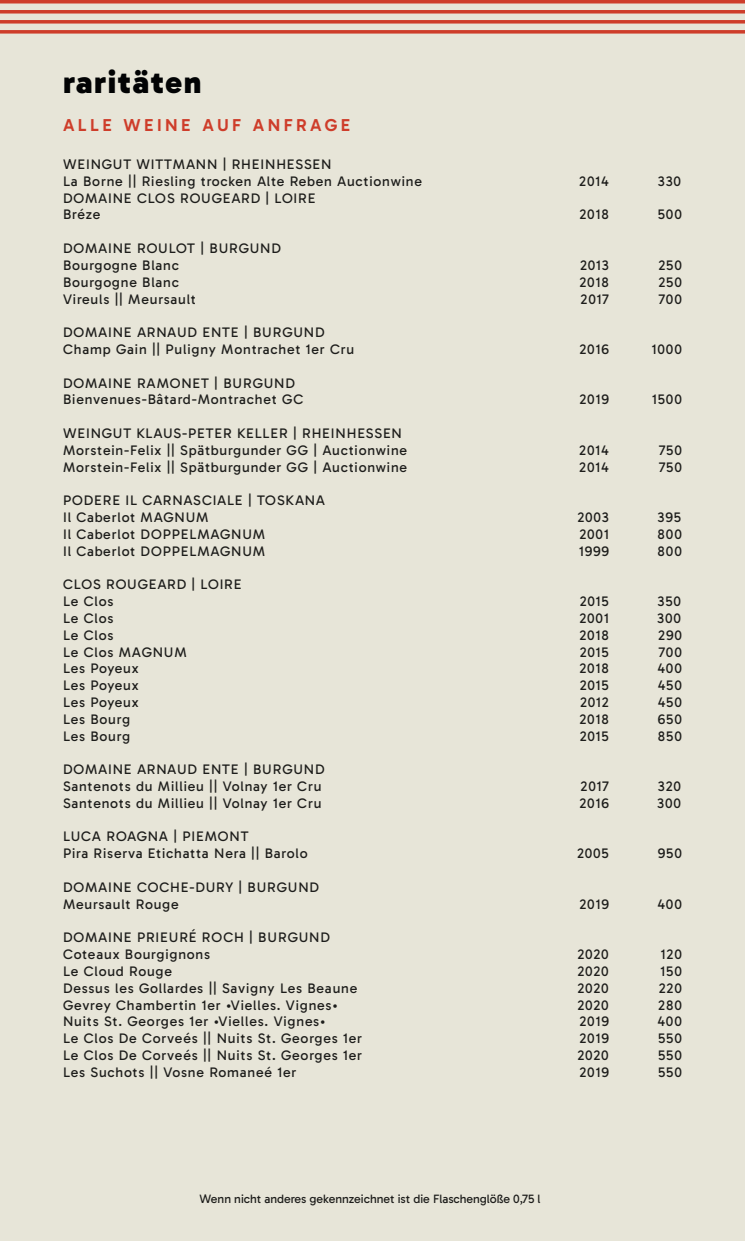
<style>
.page{position:relative;width:745px;height:1241px;background:#fff}
.page>*{position:absolute;margin:0;border:0;box-sizing:border-box;transform-origin:0 0}
.deutschland{font:900 31.5px "Gabarito";letter-spacing:.05em;color:#020304}
.Gericht{font:600 17.5px "Gabarito";letter-spacing:.2em;color:#ce3d2a}
.Wein_3_Spaltig{font:14px "Gabarito";letter-spacing:.06em;color:#1d1d1b}
.t1{font:12.25px "Gabarito";color:#1d1d1b}
</style>
<div class="page">
<div style="left:0;top:0;width:744px;height:1240px;background:#e7e5d8"></div>
<hr style="left:0;top:0;width:744px;height:3px;background:#ce3d2a">
<svg style="left:0;top:10px;width:744px;height:4px;background:#d0513f"></svg>
<svg style="left:0;top:20px;width:744px;height:4px;background:#d1513f"></svg>
<svg style="left:0;top:30px;width:744px;height:4px;background:#d0513f"></svg>
<p class="deutschland" style="left:63px;top:61px;width:140px">raritäten</p>
<p class="Gericht" style="left:63px;top:114px;width:288px">ALLE WEINE AUF ANFRAGE</p>
<p class="Wein_3_Spaltig" style="left:63px;top:155px;width:270px">WEINGUT WITTMANN | RHEINHESSEN</p>
<p class="Wein_3_Spaltig" style="left:63px;top:172px;width:360px">La Borne || Riesling trocken Alte Reben Auctionwine</p>
<p class="Wein_3_Spaltig" style="left:579px;top:172px;width:31px">2014</p>
<p class="Wein_3_Spaltig" style="left:657px;top:172px;width:25px">330</p>
<p class="Wein_3_Spaltig" style="left:63px;top:189px;width:254px">DOMAINE CLOS ROUGEARD | LOIRE</p>
<p class="Wein_3_Spaltig" style="left:63px;top:206px;width:39px">Bréze</p>
<p class="Wein_3_Spaltig" style="left:579px;top:206px;width:31px">2018</p>
<p class="Wein_3_Spaltig" style="left:657px;top:206px;width:26px">500</p>
<p class="Wein_3_Spaltig" style="left:63px;top:239px;width:219px">DOMAINE ROULOT | BURGUND</p>
<p class="Wein_3_Spaltig" style="left:63px;top:256px;width:117px">Bourgogne Blanc</p>
<p class="Wein_3_Spaltig" style="left:579px;top:256px;width:30px">2013</p>
<p class="Wein_3_Spaltig" style="left:658px;top:256px;width:25px">250</p>
<p class="Wein_3_Spaltig" style="left:63px;top:273px;width:117px">Bourgogne Blanc</p>
<p class="Wein_3_Spaltig" style="left:579px;top:273px;width:31px">2018</p>
<p class="Wein_3_Spaltig" style="left:658px;top:273px;width:25px">250</p>
<p class="Wein_3_Spaltig" style="left:63px;top:290px;width:134px">Vireuls || Meursault</p>
<p class="Wein_3_Spaltig" style="left:580px;top:290px;width:30px">2017</p>
<p class="Wein_3_Spaltig" style="left:658px;top:290px;width:25px">700</p>
<p class="Wein_3_Spaltig" style="left:63px;top:323px;width:263px">DOMAINE ARNAUD ENTE | BURGUND</p>
<p class="Wein_3_Spaltig" style="left:63px;top:340px;width:292px">Champ Gain || Puligny Montrachet 1er Cru</p>
<p class="Wein_3_Spaltig" style="left:579px;top:340px;width:31px">2016</p>
<p class="Wein_3_Spaltig" style="left:651px;top:340px;width:32px">1000</p>
<p class="Wein_3_Spaltig" style="left:63px;top:374px;width:233px">DOMAINE RAMONET | BURGUND</p>
<p class="Wein_3_Spaltig" style="left:63px;top:391px;width:241px">Bienvenues-Bâtard-Montrachet GC</p>
<p class="Wein_3_Spaltig" style="left:579px;top:391px;width:31px">2019</p>
<p class="Wein_3_Spaltig" style="left:651px;top:391px;width:31px">1500</p>
<p class="Wein_3_Spaltig" style="left:63px;top:424px;width:340px">WEINGUT KLAUS-PETER KELLER | RHEINHESSEN</p>
<p class="Wein_3_Spaltig" style="left:63px;top:441px;width:345px">Morstein-Felix || Spätburgunder GG | Auctionwine</p>
<p class="Wein_3_Spaltig" style="left:579px;top:441px;width:31px">2014</p>
<p class="Wein_3_Spaltig" style="left:658px;top:441px;width:25px">750</p>
<p class="Wein_3_Spaltig" style="left:63px;top:458px;width:345px">Morstein-Felix || Spätburgunder GG | Auctionwine</p>
<p class="Wein_3_Spaltig" style="left:579px;top:458px;width:31px">2014</p>
<p class="Wein_3_Spaltig" style="left:658px;top:458px;width:25px">750</p>
<p class="Wein_3_Spaltig" style="left:63px;top:491px;width:263px">PODERE IL CARNASCIALE | TOSKANA</p>
<p class="Wein_3_Spaltig" style="left:63px;top:508px;width:147px">Il Caberlot MAGNUM</p>
<p class="Wein_3_Spaltig" style="left:577px;top:508px;width:33px">2003</p>
<p class="Wein_3_Spaltig" style="left:657px;top:508px;width:25px">395</p>
<p class="Wein_3_Spaltig" style="left:63px;top:525px;width:203px">Il Caberlot DOPPELMAGNUM</p>
<p class="Wein_3_Spaltig" style="left:579px;top:525px;width:31px">2001</p>
<p class="Wein_3_Spaltig" style="left:657px;top:525px;width:26px">800</p>
<p class="Wein_3_Spaltig" style="left:63px;top:542px;width:203px">Il Caberlot DOPPELMAGNUM</p>
<p class="Wein_3_Spaltig" style="left:578px;top:542px;width:31px">1999</p>
<p class="Wein_3_Spaltig" style="left:657px;top:542px;width:26px">800</p>
<p class="Wein_3_Spaltig" style="left:63px;top:575px;width:180px">CLOS ROUGEARD | LOIRE</p>
<p class="Wein_3_Spaltig" style="left:63px;top:592px;width:52px">Le Clos</p>
<p class="Wein_3_Spaltig" style="left:579px;top:592px;width:31px">2015</p>
<p class="Wein_3_Spaltig" style="left:657px;top:592px;width:25px">350</p>
<p class="Wein_3_Spaltig" style="left:63px;top:609px;width:52px">Le Clos</p>
<p class="Wein_3_Spaltig" style="left:579px;top:609px;width:31px">2001</p>
<p class="Wein_3_Spaltig" style="left:657px;top:609px;width:25px">300</p>
<p class="Wein_3_Spaltig" style="left:63px;top:626px;width:52px">Le Clos</p>
<p class="Wein_3_Spaltig" style="left:579px;top:626px;width:31px">2018</p>
<p class="Wein_3_Spaltig" style="left:657px;top:626px;width:25px">290</p>
<p class="Wein_3_Spaltig" style="left:63px;top:643px;width:125px">Le Clos MAGNUM</p>
<p class="Wein_3_Spaltig" style="left:579px;top:643px;width:31px">2015</p>
<p class="Wein_3_Spaltig" style="left:658px;top:643px;width:25px">700</p>
<p class="Wein_3_Spaltig" style="left:63px;top:659px;width:77px">Les Poyeux</p>
<p class="Wein_3_Spaltig" style="left:579px;top:659px;width:31px">2018</p>
<p class="Wein_3_Spaltig" style="left:657px;top:659px;width:26px">400</p>
<p class="Wein_3_Spaltig" style="left:63px;top:676px;width:77px">Les Poyeux</p>
<p class="Wein_3_Spaltig" style="left:579px;top:676px;width:31px">2015</p>
<p class="Wein_3_Spaltig" style="left:657px;top:676px;width:25px">450</p>
<p class="Wein_3_Spaltig" style="left:63px;top:693px;width:77px">Les Poyeux</p>
<p class="Wein_3_Spaltig" style="left:579px;top:693px;width:30px">2012</p>
<p class="Wein_3_Spaltig" style="left:657px;top:693px;width:25px">450</p>
<p class="Wein_3_Spaltig" style="left:63px;top:710px;width:68px">Les Bourg</p>
<p class="Wein_3_Spaltig" style="left:579px;top:710px;width:31px">2018</p>
<p class="Wein_3_Spaltig" style="left:657px;top:710px;width:26px">650</p>
<p class="Wein_3_Spaltig" style="left:63px;top:727px;width:68px">Les Bourg</p>
<p class="Wein_3_Spaltig" style="left:579px;top:727px;width:31px">2015</p>
<p class="Wein_3_Spaltig" style="left:657px;top:727px;width:25px">850</p>
<p class="Wein_3_Spaltig" style="left:63px;top:760px;width:263px">DOMAINE ARNAUD ENTE | BURGUND</p>
<p class="Wein_3_Spaltig" style="left:63px;top:777px;width:260px">Santenots du Millieu || Volnay 1er Cru</p>
<p class="Wein_3_Spaltig" style="left:580px;top:777px;width:30px">2017</p>
<p class="Wein_3_Spaltig" style="left:657px;top:777px;width:25px">320</p>
<p class="Wein_3_Spaltig" style="left:63px;top:794px;width:260px">Santenots du Millieu || Volnay 1er Cru</p>
<p class="Wein_3_Spaltig" style="left:579px;top:794px;width:31px">2016</p>
<p class="Wein_3_Spaltig" style="left:657px;top:794px;width:25px">300</p>
<p class="Wein_3_Spaltig" style="left:63px;top:827px;width:187px">LUCA ROAGNA | PIEMONT</p>
<p class="Wein_3_Spaltig" style="left:63px;top:844px;width:246px">Pira Riserva Etichatta Nera || Barolo</p>
<p class="Wein_3_Spaltig" style="left:576px;top:844px;width:33px">2005</p>
<p class="Wein_3_Spaltig" style="left:657px;top:844px;width:25px">950</p>
<p class="Wein_3_Spaltig" style="left:63px;top:878px;width:257px">DOMAINE COCHE-DURY | BURGUND</p>
<p class="Wein_3_Spaltig" style="left:63px;top:895px;width:117px">Meursault Rouge</p>
<p class="Wein_3_Spaltig" style="left:579px;top:895px;width:31px">2019</p>
<p class="Wein_3_Spaltig" style="left:657px;top:895px;width:26px">400</p>
<p class="Wein_3_Spaltig" style="left:63px;top:928px;width:268px">DOMAINE PRIEURÉ ROCH | BURGUND</p>
<p class="Wein_3_Spaltig" style="left:63px;top:945px;width:148px">Coteaux Bourgignons</p>
<p class="Wein_3_Spaltig" style="left:577px;top:945px;width:33px">2020</p>
<p class="Wein_3_Spaltig" style="left:660px;top:945px;width:23px">120</p>
<p class="Wein_3_Spaltig" style="left:63px;top:962px;width:110px">Le Cloud Rouge</p>
<p class="Wein_3_Spaltig" style="left:577px;top:962px;width:33px">2020</p>
<p class="Wein_3_Spaltig" style="left:660px;top:962px;width:23px">150</p>
<p class="Wein_3_Spaltig" style="left:63px;top:979px;width:295px">Dessus les Gollardes || Savigny Les Beaune</p>
<p class="Wein_3_Spaltig" style="left:577px;top:979px;width:33px">2020</p>
<p class="Wein_3_Spaltig" style="left:658px;top:979px;width:25px">220</p>
<p class="Wein_3_Spaltig" style="left:63px;top:995px;width:276px">Gevrey Chambertin 1er •Vielles. Vignes•</p>
<p class="Wein_3_Spaltig" style="left:577px;top:995px;width:33px">2020</p>
<p class="Wein_3_Spaltig" style="left:657px;top:995px;width:25px">280</p>
<p class="Wein_3_Spaltig" style="left:63px;top:1012px;width:264px">Nuits St. Georges 1er •Vielles. Vignes•</p>
<p class="Wein_3_Spaltig" style="left:579px;top:1012px;width:31px">2019</p>
<p class="Wein_3_Spaltig" style="left:657px;top:1012px;width:26px">400</p>
<p class="Wein_3_Spaltig" style="left:63px;top:1029px;width:300px">Le Clos De Corveés || Nuits St. Georges 1er</p>
<p class="Wein_3_Spaltig" style="left:579px;top:1029px;width:31px">2019</p>
<p class="Wein_3_Spaltig" style="left:657px;top:1029px;width:25px">550</p>
<p class="Wein_3_Spaltig" style="left:63px;top:1046px;width:300px">Le Clos De Corveés || Nuits St. Georges 1er</p>
<p class="Wein_3_Spaltig" style="left:577px;top:1046px;width:33px">2020</p>
<p class="Wein_3_Spaltig" style="left:657px;top:1046px;width:25px">550</p>
<p class="Wein_3_Spaltig" style="left:63px;top:1063px;width:235px">Les Suchots || Vosne Romaneé 1er</p>
<p class="Wein_3_Spaltig" style="left:579px;top:1063px;width:31px">2019</p>
<p class="Wein_3_Spaltig" style="left:657px;top:1063px;width:25px">550</p>
<p class="t1" style="left:199px;top:1190px;width:342px">Wenn nicht anderes gekennzeichnet ist die Flaschenglöße 0,75 l</p>
</div>
